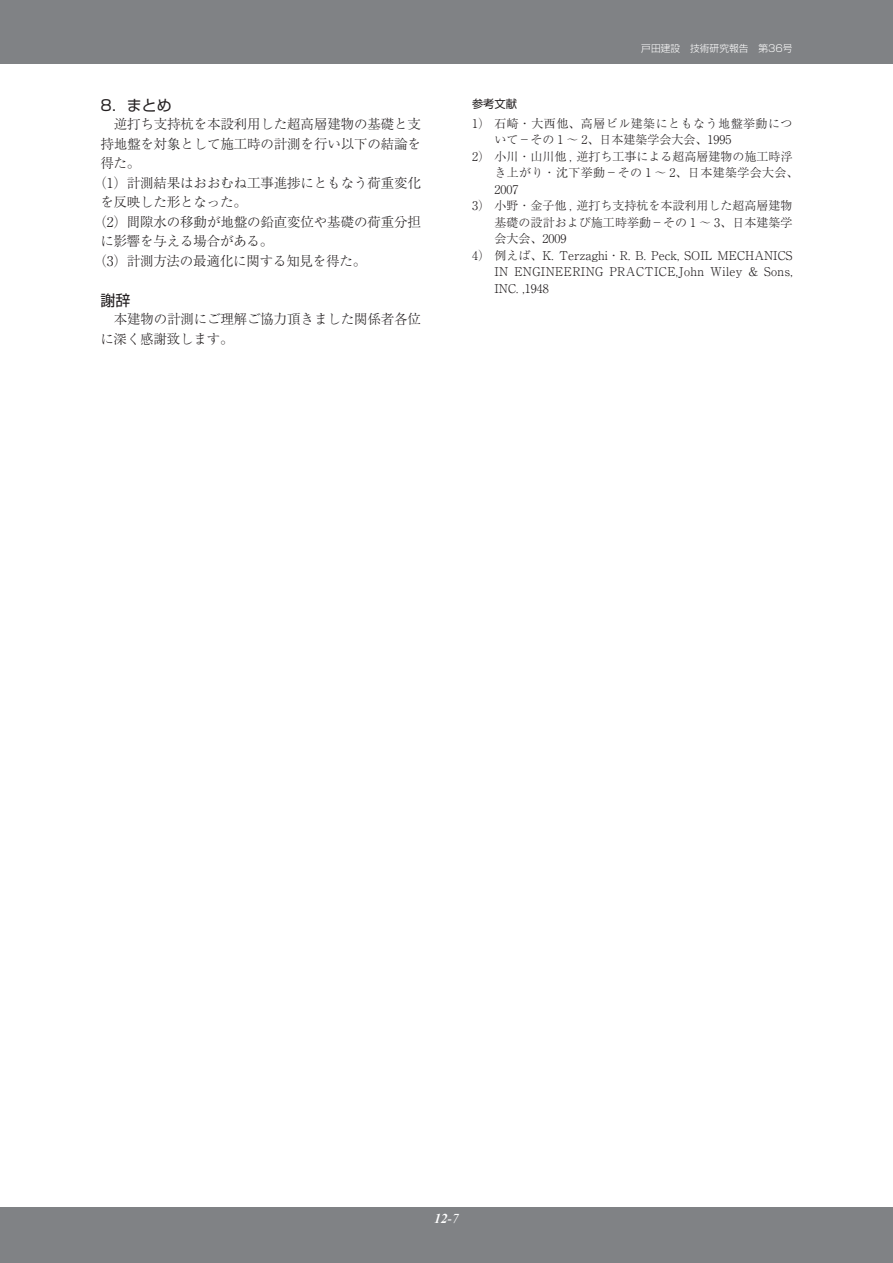
<style>
.page{position:relative;width:893px;height:1263px;background:#fff}
.page>*{position:absolute;margin:0;border:0;box-sizing:border-box;transform-origin:0 0}
.t1{font:15px "Shin Go Pro";color:#231f20}
.t2{font:300 13.5px/19.5px "Ryumin Pro";letter-spacing:-.01em;color:#231f20}
.t3{font:italic 700 13.5px "Times New Roman";color:#fff}
.t4{font:300 12px "Ryumin Pro";color:#231f20}
.t5{font:300 12px "Ryumin Pro";letter-spacing:.03em;color:#231f20}
.t6{font:300 12px "Ryumin Pro";letter-spacing:.04em;color:#231f20}
.t7{font:11.25px "Shin Go Pro";color:#231f20}
.t8{font:300 9.75px "Shin Go Pro";color:#fff}
.s1{font-weight:400}
</style>
<div class="page">
<div style="left:0;top:0;width:893px;height:63px;background:#808285"></div>
<div style="left:0;top:1208px;width:893px;height:55px;background:#808285"></div>
<p class="t1" style="left:100px;top:93px;width:73px">8．まとめ</p>
<p class="t2" style="left:100px;top:113px;width:322px">　逆打ち支持杭を本設利用した超高層建物の基礎と支</p>
<p class="t2" style="left:100px;top:133px;width:322px">持地盤を対象として施工時の計測を行い以下の結論を</p>
<p class="t2" style="left:100px;top:152px;width:42px">得た。</p>
<p class="t2" style="left:94px;top:172px;width:329px">（1）計測結果はおおむね工事進捗にともなう荷重変化</p>
<p class="t2" style="left:100px;top:191px;width:148px">を反映した形となった。</p>
<p class="t2" style="left:94px;top:211px;width:329px">（2）間隙水の移動が地盤の鉛直変位や基礎の荷重分担</p>
<p class="t2" style="left:100px;top:230px;width:175px">に影響を与える場合がある。</p>
<p class="t2" style="left:94px;top:250px;width:274px">（3）計測方法の最適化に関する知見を得た。</p>
<p class="t1" style="left:100px;top:288px;width:31px">謝辞</p>
<p class="t2" style="left:100px;top:308px;width:322px">　本建物の計測にご理解ご協力頂きました関係者各位に深く感謝致します。</p>
<p class="t8" style="left:641px;top:40px;width:153px">戸田建設　技術研究報告　第36号</p>
<p class="t7" style="left:472px;top:94px;width:46px">参考文献</p>
<p class="t6" style="left:472px;top:114px;width:322px">1）石崎・大西他、高層ビル建築にともなう地盤挙動につ</p>
<p class="t4" style="left:494px;top:130px;width:238px">いて－その 1 ～ 2、日本建築学会大会、1995</p>
<p class="t4" style="left:472px;top:147px;width:322px">2）小川・山川他 , 逆打ち工事による超高層建物の施工時浮</p>
<p class="t5" style="left:494px;top:163px;width:306px">き上がり・沈下挙動－その 1 ～ 2、日本建築学会大会、</p>
<p class="t4" style="left:494px;top:180px;width:25px">2007</p>
<p class="t4" style="left:472px;top:196px;width:322px">3）小野・金子他 , 逆打ち支持杭を本設利用した超高層建物</p>
<p class="t4" style="left:494px;top:213px;width:299px">基礎の設計および施工時挙動－その 1 ～ 3、日本建築学</p>
<p class="t4" style="left:494px;top:229px;width:73px">会大会、2009</p>
<p class="t4" style="left:472px;top:246px;width:322px">4）例えば、K. Terzaghi・R. B. Peck, SOIL MECHANICS</p>
<p class="t5" style="left:494px;top:262px;width:300px">IN ENGINEERING PRACTICE,John Wiley &amp; Sons,</p>
<p class="t4" style="left:494px;top:279px;width:56px">INC. ,1948</p>
<p class="t3" style="left:434px;top:1209px;width:26px">12<span class="s1">-7</span></p>
</div>
